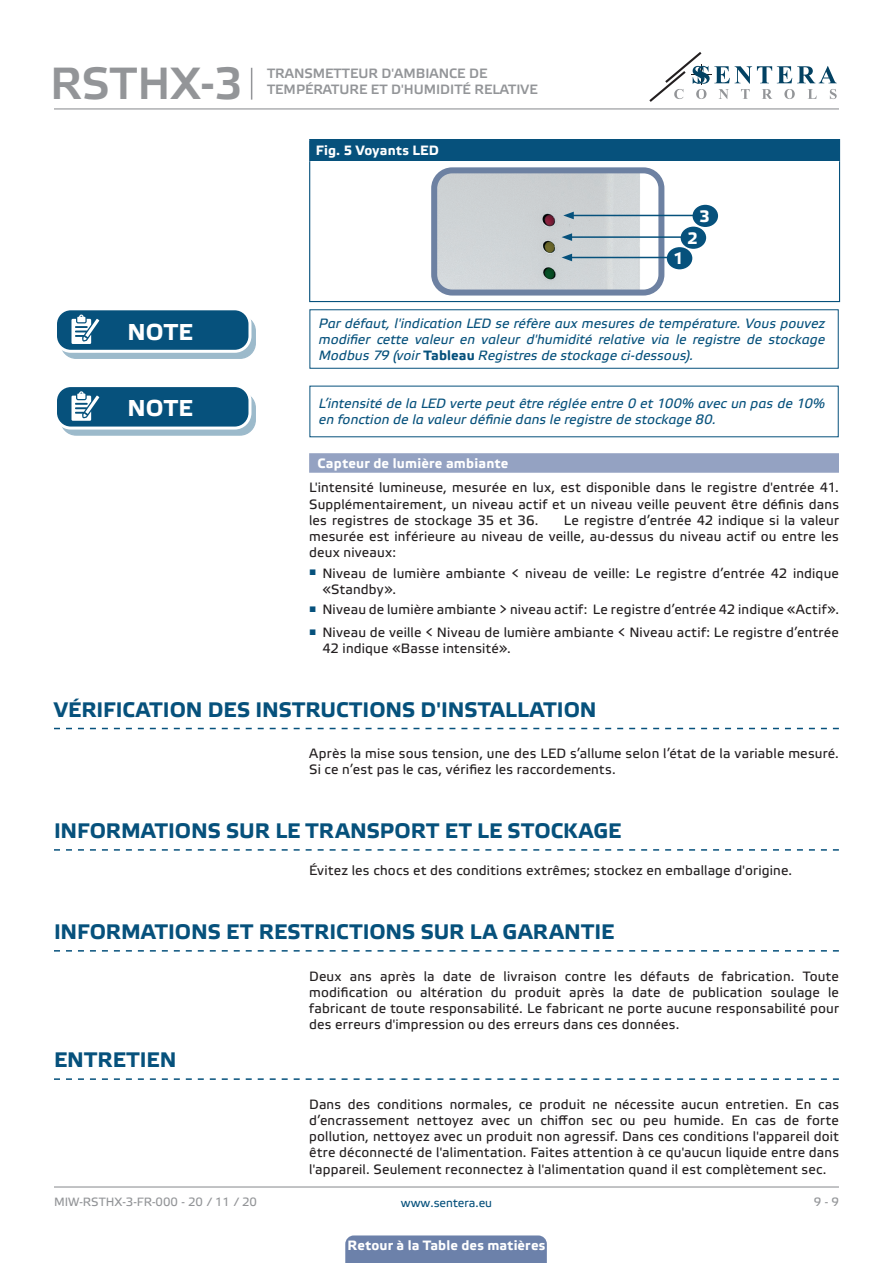
<style>
.page{position:relative;width:893px;height:1263px;background:#fff}
.page>*{position:absolute;margin:0;border:0;box-sizing:border-box;transform-origin:0 0}
.t1{font:45px "Etelka Medium Pro";color:#939598}
.t2{font:700 22.95px "Etelka Text Pro";letter-spacing:.005em;color:#fff}
.t3{font:700 21px "Etelka Text Pro";letter-spacing:.005em;color:#06517c}
.TABLE_TEXT_WHITE{font:700 16.5px "Etelka Text Pro";color:#fff}
.body{font:13.5px/16.2px "Etelka Text Pro";letter-spacing:.015em;color:#231f20;text-align:justify}
.attention{font:italic 13.5px/16.2px "Etelka Text Pro";letter-spacing:.01em;color:#06517c;text-align:justify}
.t4{font:13.5px/16.2px "Etelka Medium Pro";color:#939598}
.Number-roman{font:700 13.5px "Etelka Text Pro";letter-spacing:.015em;color:#fff}
.table_text{font:700 13.5px "Etelka Text Pro";letter-spacing:.02em;color:#fff}
.t5{font:12px "Etelka Text Pro";color:#939598}
.t6{font:12px "Etelka Text Pro";color:#06517c}
.s1{font-weight:700;font-style:normal}
</style>
<div class="page">
<hr style="left:54px;top:108px;width:785px;height:1px;background:#939598">
<hr style="left:54px;top:1186px;width:785px;height:1px;background:#939598">
<svg style="left:649px;top:52px;width:188px;height:50px"></svg>
<div style="left:345px;top:1235px;width:202px;height:28px;background:#6c81aa"></div>
<div style="left:309px;top:453px;width:530px;height:20px;background:#94a2c2"></div>
<svg style="left:54px;top:728px;width:785px;height:1px"></svg>
<div style="left:310px;top:140px;width:529px;height:21px;background:#06517c"></div>
<hr style="left:309px;top:139px;width:531px;height:1px;background:#06517c">
<svg style="left:309px;top:140px;width:1px;height:21px"></svg>
<svg style="left:839px;top:140px;width:1px;height:21px"></svg>
<hr style="left:309px;top:161px;width:1px;height:140px;background:#06517c">
<hr style="left:839px;top:161px;width:1px;height:140px;background:#06517c">
<hr style="left:309px;top:301px;width:531px;height:1px;background:#06517c">
<img style="left:438px;top:174px;width:219px;height:115px">
<div style="left:431px;top:167px;width:233px;height:129px;border:6px solid #6d81a2;border-radius:18px"></div>
<hr style="left:571px;top:215px;width:130px;height:1px;background:#06517c">
<svg style="left:563px;top:212px;width:11px;height:7px"></svg>
<hr style="left:570px;top:236px;width:118px;height:2px;background:#06517c">
<svg style="left:562px;top:233px;width:10px;height:8px"></svg>
<hr style="left:570px;top:257px;width:118px;height:1px;background:#06517c">
<svg style="left:562px;top:254px;width:10px;height:7px"></svg>
<div style="left:692px;top:205px;width:26px;height:22px;background:#06517c;border-radius:50%"></div>
<div style="left:681px;top:227px;width:25px;height:22px;background:#06517c;border-radius:50%"></div>
<div style="left:667px;top:247px;width:25px;height:22px;background:#06517c;border-radius:50%"></div>
<div style="left:309px;top:309px;width:530px;height:60px;border:1px solid #06517c"></div>
<div style="left:61px;top:316px;width:194px;height:42px;background:#9cbacb;border-radius:15px"></div>
<div style="left:60px;top:315px;width:196px;height:44px;border:1px solid #06517c;border-radius:15px"></div>
<div style="left:56px;top:309px;width:194px;height:42px;background:#06517c;border-radius:15px"></div>
<div style="left:54px;top:307px;width:197px;height:46px;border:3px solid #fff;border-radius:15px"></div>
<svg style="left:71px;top:315px;width:34px;height:37px"></svg>
<div style="left:61px;top:393px;width:194px;height:42px;background:#9cbacb;border-radius:15px"></div>
<div style="left:60px;top:392px;width:196px;height:44px;border:1px solid #06517c;border-radius:15px"></div>
<div style="left:56px;top:386px;width:194px;height:42px;background:#06517c;border-radius:15px"></div>
<div style="left:54px;top:384px;width:197px;height:46px;border:3px solid #fff;border-radius:15px"></div>
<svg style="left:71px;top:391px;width:34px;height:38px"></svg>
<svg style="left:54px;top:849px;width:785px;height:2px"></svg>
<svg style="left:54px;top:950px;width:785px;height:1px"></svg>
<svg style="left:54px;top:1078px;width:785px;height:2px"></svg>
<hr style="left:251px;top:68px;width:1px;height:32px;background:#939598">
<h1 class="t1" style="left:50px;top:59px;width:194px">RSTHX-3</h1>
<p class="t4" style="left:267px;top:66px;width:272px">TRANSMETTEUR D'AMBIANCE DE<br>TEMPÉRATURE ET D'HUMIDITÉ RELATIVE</p>
<p class="t2" style="left:128px;top:319px;width:67px">NOTE</p>
<p class="table_text" style="left:316px;top:143px;width:125px">Fig. 5 Voyants LED</p>
<p class="TABLE_TEXT_WHITE" style="left:699px;top:207px;width:12px">3</p>
<p class="TABLE_TEXT_WHITE" style="left:687px;top:229px;width:12px">2</p>
<p class="TABLE_TEXT_WHITE" style="left:674px;top:249px;width:12px">1</p>
<p class="attention" style="left:319px;top:316px;width:508px">Par défaut, l'indication LED se réfère aux mesures de température. Vous pouvez modifier cette valeur en valeur d'humidité relative via le registre de stockage Modbus 79 (voir <span class="s1">Tableau</span> Registres de stockage ci-dessous).</p>
<p class="t2" style="left:128px;top:396px;width:67px">NOTE</p>
<p class="attention" style="left:319px;top:396px;width:508px">L’intensité de la LED verte peut être réglée entre 0 et 100% avec un pas de 10% en fonction de la valeur définie dans le registre de stockage 80.</p>
<p class="Number-roman" style="left:318px;top:455px;width:192px">Capteur de lumière ambiante</p>
<p class="body" style="left:309px;top:480px;width:531px">L'intensité lumineuse, mesurée en lux, est disponible dans le registre d'entrée 41.<br>Supplémentairement, un niveau actif et un niveau veille peuvent être définis dans les registres de stockage 35 et 36.</p>
<p class="body" style="left:309px;top:513px;width:531px;text-indent:255px">Le registre d’entrée 42 indique si la valeur mesurée est inférieure au niveau de veille, au-dessus du niveau actif ou entre les deux niveaux:</p>
<p class="body" style="left:322px;top:566px;width:518px;text-indent:-13px"><sup>■</sup> Niveau de lumière ambiante &lt; niveau de veille: Le registre d’entrée 42 indique «Standby».</p>
<p class="body" style="left:309px;top:602px;width:531px"><sup>■</sup> Niveau de lumière ambiante &gt; niveau actif: Le registre d’entrée 42 indique «Actif».</p>
<p class="body" style="left:322px;top:625px;width:518px;text-indent:-13px"><sup>■</sup> Niveau de veille &lt; Niveau de lumière ambiante &lt; Niveau actif: Le registre d’entrée<br>42 indique «Basse intensité».</p>
<p class="t3" style="left:54px;top:698px;width:544px">VÉRIFICATION DES INSTRUCTIONS D'INSTALLATION</p>
<p class="body" style="left:309px;top:746px;width:531px">Après la mise sous tension, une des LED s’allume selon l’état de la variable mesuré.<br>Si ce n’est pas le cas, vérifiez les raccordements.</p>
<p class="t3" style="left:54px;top:819px;width:569px">INFORMATIONS SUR LE TRANSPORT ET LE STOCKAGE</p>
<p class="body" style="left:309px;top:863px;width:484px">Évitez les chocs et des conditions extrêmes; stockez en emballage d'origine.</p>
<p class="t3" style="left:54px;top:920px;width:562px">INFORMATIONS ET RESTRICTIONS SUR LA GARANTIE</p>
<p class="body" style="left:309px;top:969px;width:531px">Deux ans après la date de livraison contre les défauts de fabrication. Toute modification ou altération du produit après la date de publication soulage le fabricant de toute responsabilité. Le fabricant ne porte aucune responsabilité pour des erreurs d'impression ou des erreurs dans ces données.</p>
<p class="t3" style="left:54px;top:1048px;width:124px">ENTRETIEN</p>
<p class="body" style="left:309px;top:1097px;width:531px">Dans des conditions normales, ce produit ne nécessite aucun entretien. En cas d’encrassement nettoyez avec un chiffon sec ou peu humide. En cas de forte pollution, nettoyez avec un produit non agressif. Dans ces conditions l'appareil doit être déconnecté de l'alimentation. Faites attention à ce qu'aucun liquide entre dans l'appareil. Seulement reconnectez à l'alimentation quand il est complètement sec.</p>
<p class="t5" style="left:54px;top:1195px;width:205px">MIW-RSTHX-3-FR-000 - 20 / 11 / 20</p>
<p class="t6" style="left:401px;top:1196px;width:93px">www.sentera.eu</p>
<p class="t5" style="left:814px;top:1195px;width:27px">9 - 9</p>
<p class="Number-roman" style="left:348px;top:1238px;width:199px">Retour à la Table des matières</p>
</div>
